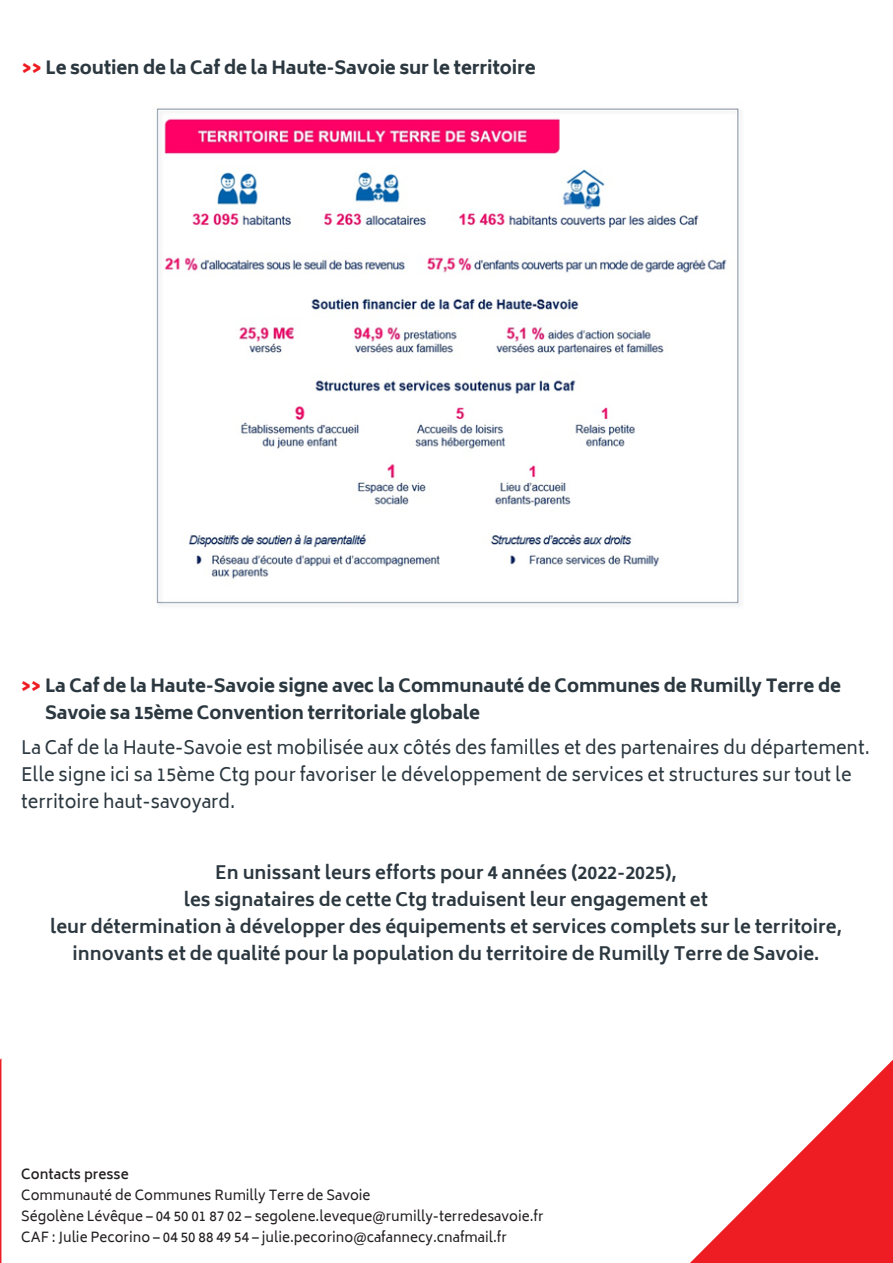
<style>
.page{position:relative;width:893px;height:1263px;background:#fff}
.page>*{position:absolute;margin:0;border:0;box-sizing:border-box;transform-origin:0 0}
.t1{font:700 18px/27px "Biryani";color:#2c3840;text-align:center}
.t2{font:18px/27px "Biryani";color:#2c3840}
.t3{font:800 18px/27px "Biryani";letter-spacing:-.01em;color:#2c3840}
.t4{font:13.5px/21px "Biryani";color:#231f20}
.t5{font:600 13.5px "Biryani";color:#231f20}
.s1{font-weight:900;color:#ee1d23}
</style>
<div class="page">
<svg style="left:0;top:1058px;width:1px;height:205px"></svg>
<svg style="left:690px;top:1060px;width:203px;height:203px"></svg>
<img style="left:156px;top:108px;width:586px;height:498px">
<p class="t3" style="left:22px;top:54px;width:515px"><span class="s1">&gt;&gt;</span> Le soutien de la Caf de la Haute-Savoie sur le territoire</p>
<p class="t3" style="left:45px;top:672px;width:797px;text-indent:-24px"><span class="s1">&gt;&gt;</span> La Caf de la Haute-Savoie signe avec la Communauté de Communes de Rumilly Terre de<br>Savoie sa 15ème Convention territoriale globale</p>
<p class="t2" style="left:21px;top:735px;width:850px">La Caf de la Haute-Savoie est mobilisée aux côtés des familles et des partenaires du département.<br>Elle signe ici sa 15ème Ctg pour favoriser le développement de services et structures sur tout le territoire haut-savoyard.</p>
<p class="t1" style="left:50px;top:860px;width:793px">En unissant leurs efforts pour 4 années (2022-2025),<br>les signataires de cette Ctg traduisent leur engagement et<br>leur détermination à développer des équipements et services complets sur le territoire, innovants et de qualité pour la population du territoire de Rumilly Terre de Savoie.</p>
<p class="t5" style="left:21px;top:1166px;width:109px">Contacts presse</p>
<p class="t4" style="left:21px;top:1184px;width:524px">Communauté de Communes Rumilly Terre de Savoie<br>Ségolène Lévêque – 04 50 01 87 02 – segolene.leveque@rumilly-terredesavoie.fr</p>
<p class="t4" style="left:21px;top:1226px;width:487px">CAF : Julie Pecorino – 04 50 88 49 54 – julie.pecorino@cafannecy.cnafmail.fr</p>
</div>
